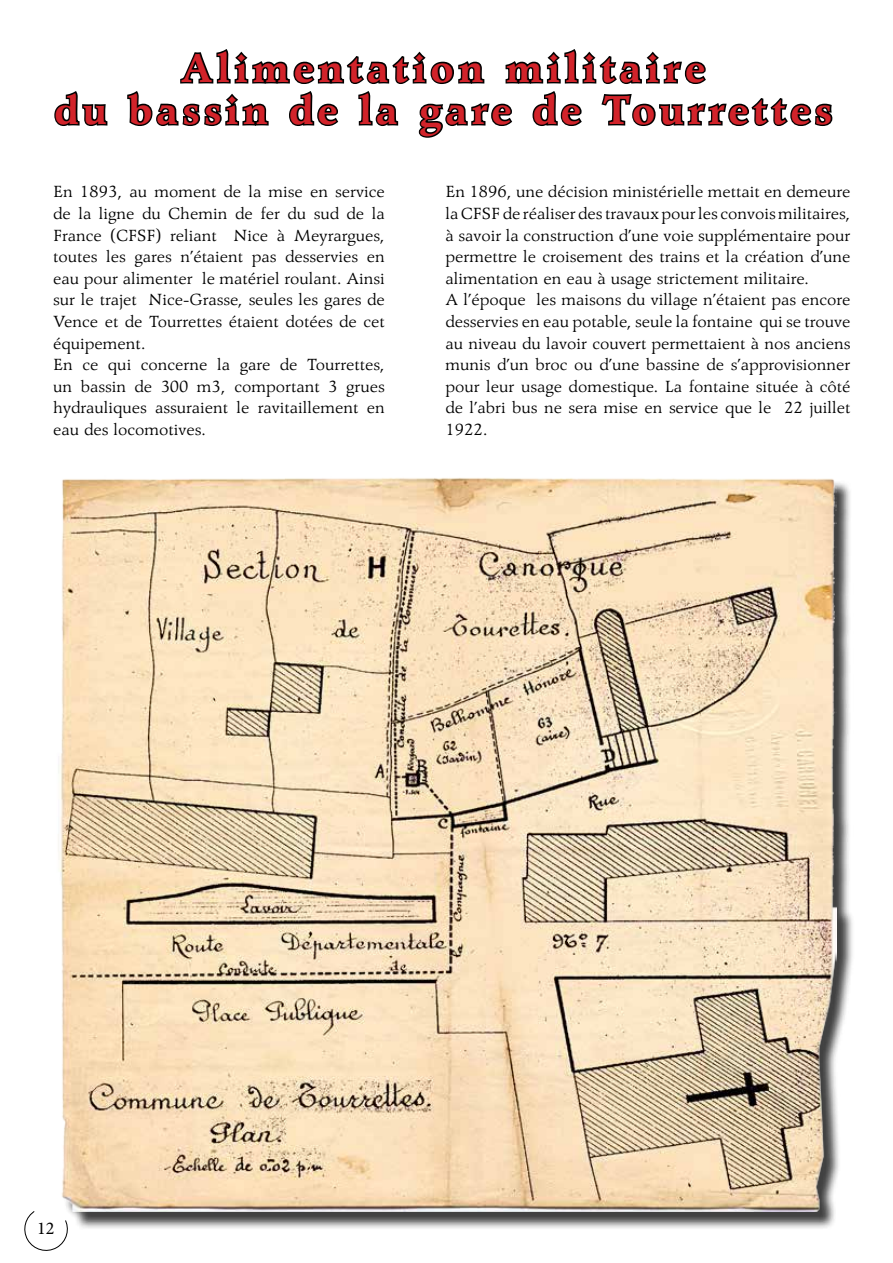
<style>
.page{position:relative;width:893px;height:1263px;background:#fff}
.page>*{position:absolute;margin:0;border:0;box-sizing:border-box;transform-origin:0 0}
.t1{font:700 45px/42px "Agfa Wile Roman Std";letter-spacing:.09em;color:#d2232a;text-align:center}
.t2{font:18px/21.6px "Agfa Wile Roman Std";color:#000}
.t3{font:18px "Minion Pro";color:#000}
</style>
<div class="page">
<svg style="left:24px;top:1211px;width:44px;height:40px"></svg>
<svg style="left:54px;top:91px;width:54px;height:35px"></svg>
<svg style="left:127px;top:49px;width:706px;height:89px"></svg>
<div style="left:59px;top:479px;width:796px;height:751px;background:#000;opacity:.75"></div>
<img style="left:54px;top:478px;width:783px;height:734px">
<h1 class="t1" style="left:55px;top:47px;width:779px">Alimentation militaire<br>du bassin de la gare de Tourrettes</h1>
<p class="t2" style="left:53px;top:181px;width:333px">En 1893, au moment de la mise en service de la ligne du Chemin de fer du sud de la France (CFSF) reliant Nice à Meyrargues, toutes les gares n’étaient pas desservies en eau pour alimenter le matériel roulant. Ainsi sur le trajet Nice-Grasse, seules les gares de Vence et de Tourrettes étaient dotées de cet équipement.<br>En ce qui concerne la gare de Tourrettes, un bassin de 300 m3, comportant 3 grues hydrauliques assuraient le ravitaillement en eau des locomotives.</p>
<p class="t2" style="left:445px;top:181px;width:407px">En 1896, une décision ministérielle mettait en demeure la CFSF de réaliser des travaux pour les convois militaires, à savoir la construction d’une voie supplémentaire pour permettre le croisement des trains et la création d’une alimentation en eau à usage strictement militaire.<br>A l’époque les maisons du village n’étaient pas encore desservies en eau potable, seule la fontaine qui se trouve au niveau du lavoir couvert permettaient à nos anciens munis d’un broc ou d’une bassine de s’approvisionner pour leur usage domestique. La fontaine située à côté de l’abri bus ne sera mise en service que le 22 juillet 1922.</p>
<p class="t3" style="left:37px;top:1216px;width:19px">12</p>
</div>
